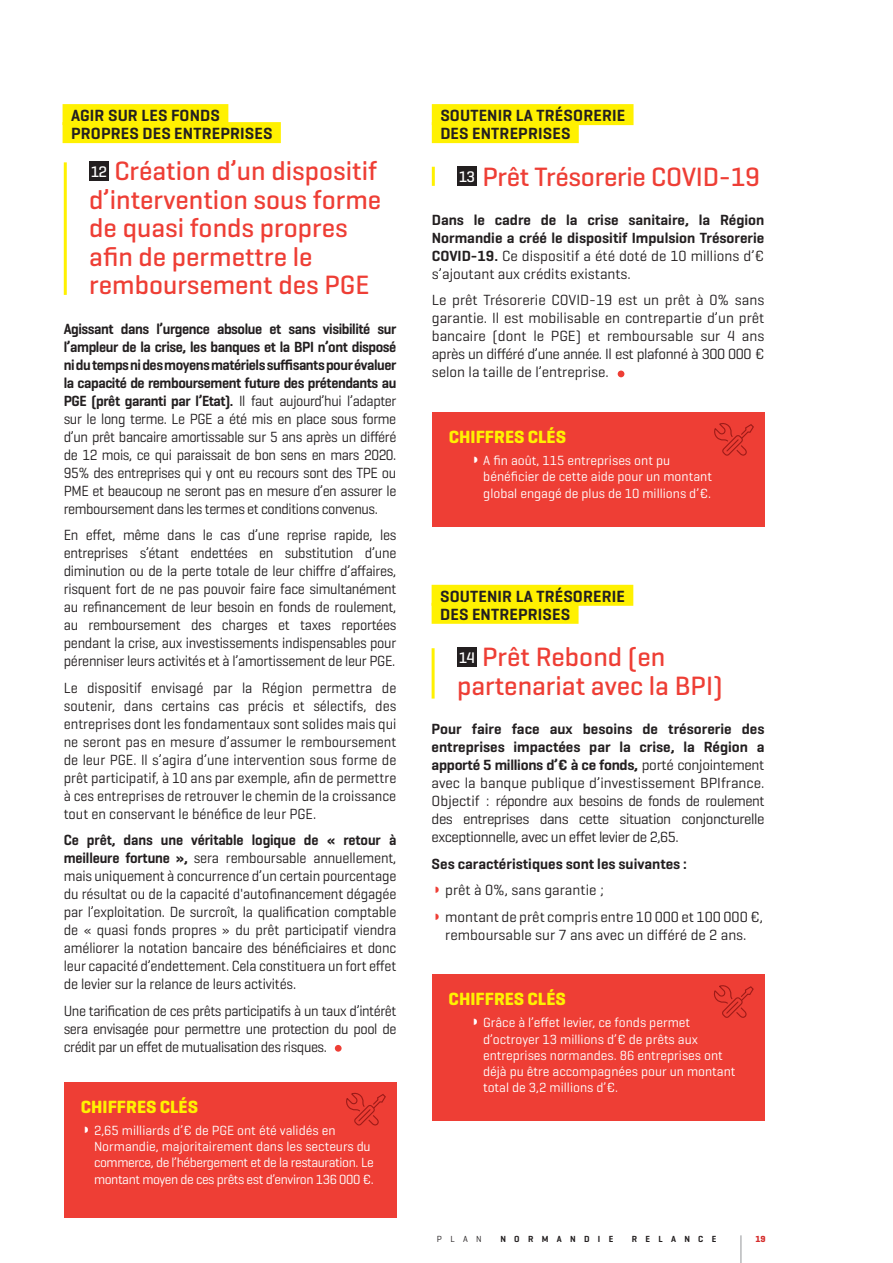
<style>
.page{position:relative;width:893px;height:1263px;background:#fff}
.page>*{position:absolute;margin:0;border:0;box-sizing:border-box;transform-origin:0 0}
.t1{font:500 27px/28.5px "Geogrotesque";color:#ee3e35}
.t2{font:700 18px "Geogrotesque";color:#fff101}
.t3{font:600 16.5px/18px "Geogrotesque";letter-spacing:.01em;color:#231f20}
.t4{font:15px/18px "Geogrotesque";letter-spacing:-.02em;color:#231f20;text-align:justify;scale:.95 1}
.t5{font:15px/18px "Geogrotesque";letter-spacing:-.02em;color:#231f20;text-align:justify}
.t6{font:600 15px/18px "Geogrotesque";color:#231f20;text-align:justify}
.t7{font:15px/26.5px "Geogrotesque";color:#231f20}
.t8{font:13.5px/16.2px "Geogrotesque";color:#fff}
.t9{font:13.5px/16.2px "Geogrotesque";letter-spacing:-.03em;color:#fff}
.t10{font:600 9px "Geogrotesque";letter-spacing:.925em;color:#231f20}
.t11{font:9px "Geogrotesque";color:#231f20}
.t12{font:700 9px "Geogrotesque";color:#d52c2b}
.s1{font-size:15.6px;color:#fff}
.s2{font-weight:600}
.s3{font-weight:400}
</style>
<div class="page">
<svg style="left:741px;top:1235px;width:1px;height:28px"></svg>
<hr style="left:64px;top:162px;width:3px;height:133px;background:#fff101">
<div style="left:89px;top:161px;width:20px;height:20px;background:#231f20"></div>
<div style="left:335px;top:1045px;width:7px;height:7px;background:#ee3e35;border-radius:50%"></div>
<div style="left:64px;top:1082px;width:333px;height:135px;background:#ee3e35"></div>
<svg style="left:346px;top:1092px;width:40px;height:34px"></svg>
<hr style="left:432px;top:167px;width:3px;height:19px;background:#fff101">
<div style="left:457px;top:166px;width:20px;height:20px;background:#231f20"></div>
<svg style="left:618px;top:371px;width:6px;height:6px"></svg>
<div style="left:432px;top:412px;width:333px;height:115px;background:#ee3e35"></div>
<svg style="left:714px;top:423px;width:40px;height:33px"></svg>
<hr style="left:432px;top:648px;width:3px;height:50px;background:#fff101">
<div style="left:457px;top:647px;width:19px;height:19px;background:#231f20"></div>
<div style="left:432px;top:974px;width:332px;height:147px;background:#ee3e35"></div>
<svg style="left:714px;top:985px;width:40px;height:33px"></svg>
<div style="left:63px;top:104px;width:165px;height:21px;background:#fff101"></div>
<div style="left:63px;top:122px;width:218px;height:21px;background:#fff101"></div>
<div style="left:432px;top:104px;width:201px;height:21px;background:#fff101"></div>
<div style="left:432px;top:122px;width:147px;height:21px;background:#fff101"></div>
<div style="left:432px;top:585px;width:201px;height:21px;background:#fff101"></div>
<div style="left:432px;top:603px;width:147px;height:21px;background:#fff101"></div>
<p class="t3" style="left:71px;top:106px;width:203px">AGIR SUR LES FONDS<br>PROPRES DES ENTREPRISES</p>
<p class="t3" style="left:440px;top:106px;width:186px">SOUTENIR LA TRÉSORERIE<br>DES ENTREPRISES</p>
<h1 class="t1" style="left:89px;top:156px;width:293px"><span class="s1">12</span> Création d’un dispositif d’intervention sous forme de quasi fonds propres afin de permettre le remboursement des PGE</h1>
<p class="t4" style="left:64px;top:319px;width:352px"><span class="s2">Agissant dans l’urgence absolue et sans visibilité sur l’ampleur de la crise, les banques et la BPI n’ont disposé ni du temps ni des moyens matériels suffisants pour évaluer la capacité de remboursement future des prétendants au PGE (prêt garanti par l’Etat).</span> Il faut aujourd’hui l’adapter sur le long terme. Le PGE a été mis en place sous forme d’un prêt bancaire amortissable sur 5 ans après un différé de 12 mois, ce qui paraissait de bon sens en mars 2020.<br>95% des entreprises qui y ont eu recours sont des TPE ou PME et beaucoup ne seront pas en mesure d’en assurer le remboursement dans les termes et conditions convenus.</p>
<p class="t4" style="left:64px;top:525px;width:352px">En effet, même dans le cas d’une reprise rapide, les entreprises s’étant endettées en substitution d’une diminution ou de la perte totale de leur chiffre d’affaires, risquent fort de ne pas pouvoir faire face simultanément au refinancement de leur besoin en fonds de roulement, au remboursement des charges et taxes reportées pendant la crise, aux investissements indispensables pour pérenniser leurs activités et à l’amortissement de leur PGE.</p>
<p class="t4" style="left:64px;top:678px;width:352px">Le dispositif envisagé par la Région permettra de soutenir, dans certains cas précis et sélectifs, des entreprises dont les fondamentaux sont solides mais qui ne seront pas en mesure d’assumer le remboursement de leur PGE. Il s’agira d’une intervention sous forme de prêt participatif, à 10 ans par exemple, afin de permettre à ces entreprises de retrouver le chemin de la croissance tout en conservant le bénéfice de leur PGE.</p>
<p class="t4" style="left:64px;top:830px;width:352px"><span class="s2">Ce prêt, dans une véritable logique de « retour à meilleure fortune »,</span> sera remboursable annuellement, mais uniquement à concurrence d’un certain pourcentage du résultat ou de la capacité d'autofinancement dégagée par l’exploitation. De surcroît, la qualification comptable de « quasi fonds propres » du prêt participatif viendra améliorer la notation bancaire des bénéficiaires et donc leur capacité d’endettement. Cela constituera un fort effet de levier sur la relance de leurs activités.</p>
<p class="t4" style="left:64px;top:1001px;width:352px">Une tarification de ces prêts participatifs à un taux d’intérêt sera envisagée pour permettre une protection du pool de crédit par un effet de mutualisation des risques.</p>
<p class="t2" style="left:81px;top:1095px;width:119px">CHIFFRES CLÉS</p>
<p class="t9" style="left:94px;top:1122px;width:281px">2,65 milliards d’€ de PGE ont été validés en Normandie, majoritairement dans les secteurs du commerce, de l’hébergement et de la restauration. Le montant moyen de ces prêts est d’environ 136 000 €.</p>
<h1 class="t1" style="left:459px;top:161px;width:303px"><span class="s1">13</span> Prêt Trésorerie COVID-19</h1>
<p class="t6" style="left:432px;top:211px;width:334px">Dans le cadre de la crise sanitaire, la Région Normandie a créé le dispositif Impulsion Trésorerie COVID-19. <span class="s3">Ce dispositif a été doté de 10 millions d’€ s’ajoutant aux crédits existants.</span></p>
<p class="t5" style="left:432px;top:291px;width:334px">Le prêt Trésorerie COVID-19 est un prêt à 0% sans garantie. Il est mobilisable en contrepartie d’un prêt bancaire (dont le PGE) et remboursable sur 4 ans après un différé d’une année. Il est plafonné à 300 000 € selon la taille de l’entreprise.</p>
<p class="t2" style="left:449px;top:425px;width:119px">CHIFFRES CLÉS</p>
<p class="t8" style="left:483px;top:452px;width:230px">A fin août, 115 entreprises ont pu bénéficier de cette aide pour un montant global engagé de plus de 10 millions d’€.</p>
<p class="t3" style="left:440px;top:587px;width:186px">SOUTENIR LA TRÉSORERIE<br>DES ENTREPRISES</p>
<h1 class="t1" style="left:457px;top:642px;width:267px"><span class="s1">14</span> Prêt Rebond (en partenariat avec la BPI)</h1>
<p class="t5" style="left:432px;top:719px;width:334px"><span class="s2">Pour faire face aux besoins de trésorerie des entreprises impactées par la crise, la Région a apporté 5 millions d’€ à ce fonds,</span> porté conjointement avec la banque publique d’investissement BPIfrance.<br>Objectif : répondre aux besoins de fonds de roulement des entreprises dans cette situation conjoncturelle exceptionnelle, avec un effet levier de 2,65.</p>
<p class="t6" style="left:432px;top:854px;width:257px">Ses caractéristiques sont les suivantes :</p>
<p class="t7" style="left:445px;top:876px;width:320px">prêt à 0%, sans garantie ;<br>montant de prêt compris entre 10 000 et 100 000 €,</p>
<p class="t7" style="left:445px;top:921px;width:303px">remboursable sur 7 ans avec un différé de 2 ans.</p>
<p class="t2" style="left:449px;top:988px;width:119px">CHIFFRES CLÉS</p>
<p class="t8" style="left:483px;top:1014px;width:254px">Grâce à l’effet levier, ce fonds permet d’octroyer 13 millions d’€ de prêts aux entreprises normandes. 86 entreprises ont déjà pu être accompagnées pour un montant total de 3,2 millions d’€.</p>
<p class="t11" style="left:437px;top:1233px;width:46px">PLAN</p>
<p class="t10" style="left:500px;top:1233px;width:114px">NORMANDIE</p>
<p class="t10" style="left:632px;top:1233px;width:86px">RELANCE</p>
<p class="t12" style="left:755px;top:1233px;width:12px">19</p>
</div>
